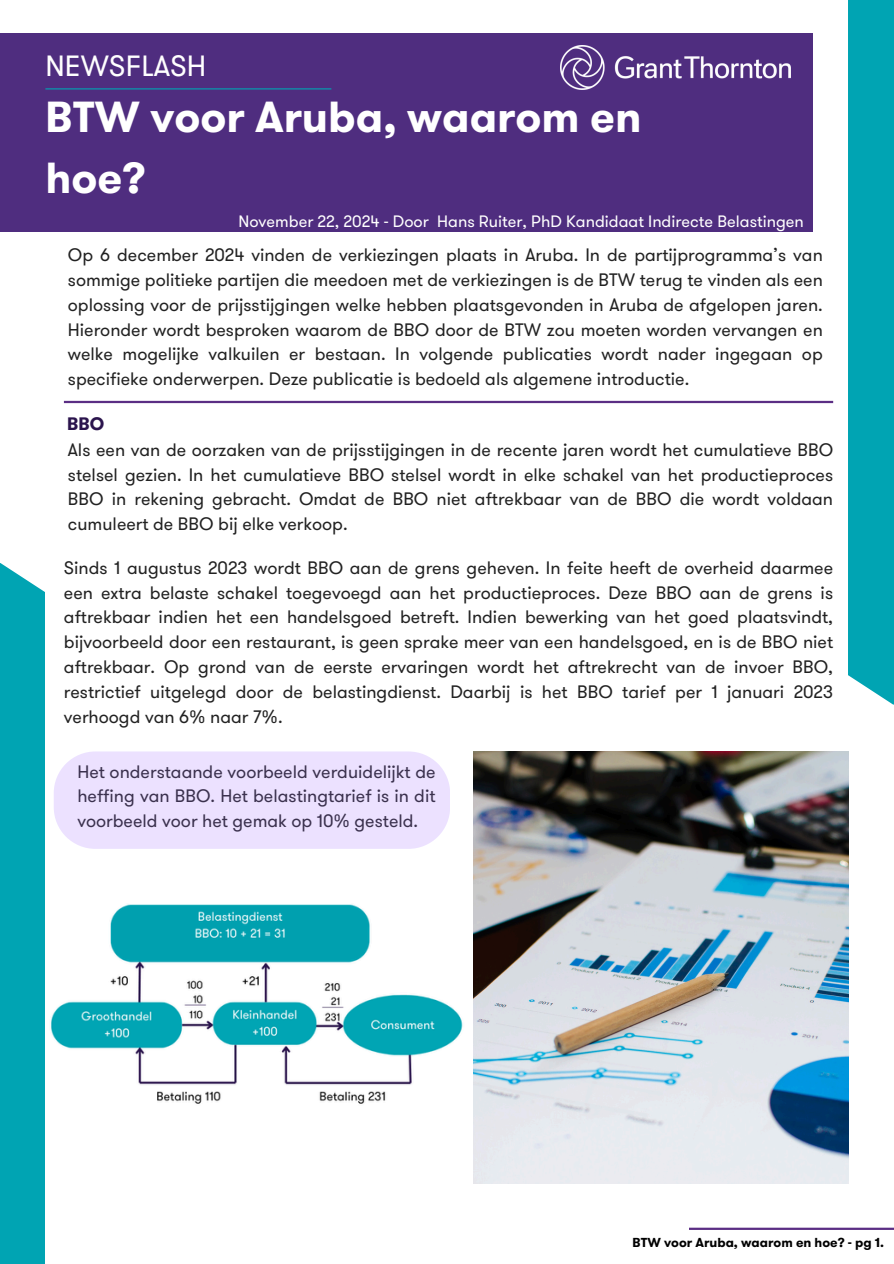
<style>
.page{position:relative;width:894px;height:1264px;background:#fff}
.page>*{position:absolute;margin:0;border:0;box-sizing:border-box;transform-origin:0 0}
.t1{font:700 43.35px/60.6px "GT Walsheim Pro";color:#fff}
.t2{font:29.25px "GT Walsheim Pro";color:#fff}
.t3{font:18px/24.8px "GT Walsheim Pro";color:#222;text-align:justify}
.t4{font:700 18px "GT Walsheim Pro";color:#2b144d}
.t5{font:16.5px "GT Walsheim Pro";color:#fff}
.t6{font:700 13.05px "GT Walsheim Pro";color:#000}
</style>
<div class="page">
<div style="left:0;top:33px;width:812px;height:199px;background:#4f2d7f"></div>
<div style="left:847px;top:0;width:46px;height:704px;background:#00a4b3"></div>
<hr style="left:45px;top:88px;width:286px;height:1px;background:#00a4b3">
<img style="left:560px;top:45px;width:230px;height:44px">
<hr style="left:675px;top:1227px;width:218px;height:2px;background:#5b2e84">
<img style="left:51px;top:848px;width:637px;height:381px">
<div style="left:54px;top:751px;width:396px;height:97px;background:#ece1ff"></div>
<hr style="left:64px;top:401px;width:768px;height:2px;background:#5b2e84">
<div style="left:0;top:563px;width:45px;height:700px;background:#00a4b3"></div>
<img style="left:473px;top:751px;width:374px;height:432px">
<h4 class="t2" style="left:45px;top:46px;width:162px">NEWSFLASH</h4>
<p class="t1" style="left:45px;top:87px;width:597px">BTW voor Aruba, waarom en hoe?</p>
<p class="t5" style="left:238px;top:209px;width:566px">November 22, 2024 - Door Hans Ruiter, PhD Kandidaat Indirecte Belastingen</p>
<p class="t3" style="left:68px;top:243px;width:756px">Op 6 december 2024 vinden de verkiezingen plaats in Aruba. In de partijprogramma’s van sommige politieke partijen die meedoen met de verkiezingen is de BTW terug te vinden als een oplossing voor de prijsstijgingen welke hebben plaatsgevonden in Aruba de afgelopen jaren.<br>Hieronder wordt besproken waarom de BBO door de BTW zou moeten worden vervangen en welke mogelijke valkuilen er bestaan. In volgende publicaties wordt nader ingegaan op specifieke onderwerpen. Deze publicatie is bedoeld als algemene introductie.</p>
<h4 class="t4" style="left:67px;top:411px;width:39px">BBO</h4>
<p class="t3" style="left:68px;top:437px;width:766px">Als een van de oorzaken van de prijsstijgingen in de recente jaren wordt het cumulatieve BBO stelsel gezien. In het cumulatieve BBO stelsel wordt in elke schakel van het productieproces BBO in rekening gebracht. Omdat de BBO niet aftrekbaar van de BBO die wordt voldaan cumuleert de BBO bij elke verkoop.</p>
<h1 class="t3" style="left:64px;top:555px;width:770px">Sinds 1 augustus 2023 wordt BBO aan de grens geheven. In feite heeft de overheid daarmee een extra belaste schakel toegevoegd aan het productieproces. Deze BBO aan de grens is aftrekbaar indien het een handelsgoed betreft. Indien bewerking van het goed plaatsvindt, bijvoorbeeld door een restaurant, is geen sprake meer van een handelsgoed, en is de BBO niet aftrekbaar. Op grond van de eerste ervaringen wordt het aftrekrecht van de invoer BBO, restrictief uitgelegd door de belastingdienst. Daarbij is het BBO tarief per 1 januari 2023 verhoogd van 6% naar 7%.</h1>
<h3 class="t3" style="left:77px;top:759px;width:359px">Het onderstaande voorbeeld verduidelijkt de heffing van BBO. Het belastingtarief is in dit voorbeeld voor het gemak op 10% gesteld.</h3>
<h4 class="t6" style="left:632px;top:1233px;width:253px">BTW voor Aruba, waarom en hoe? - pg 1.</h4>
</div>
